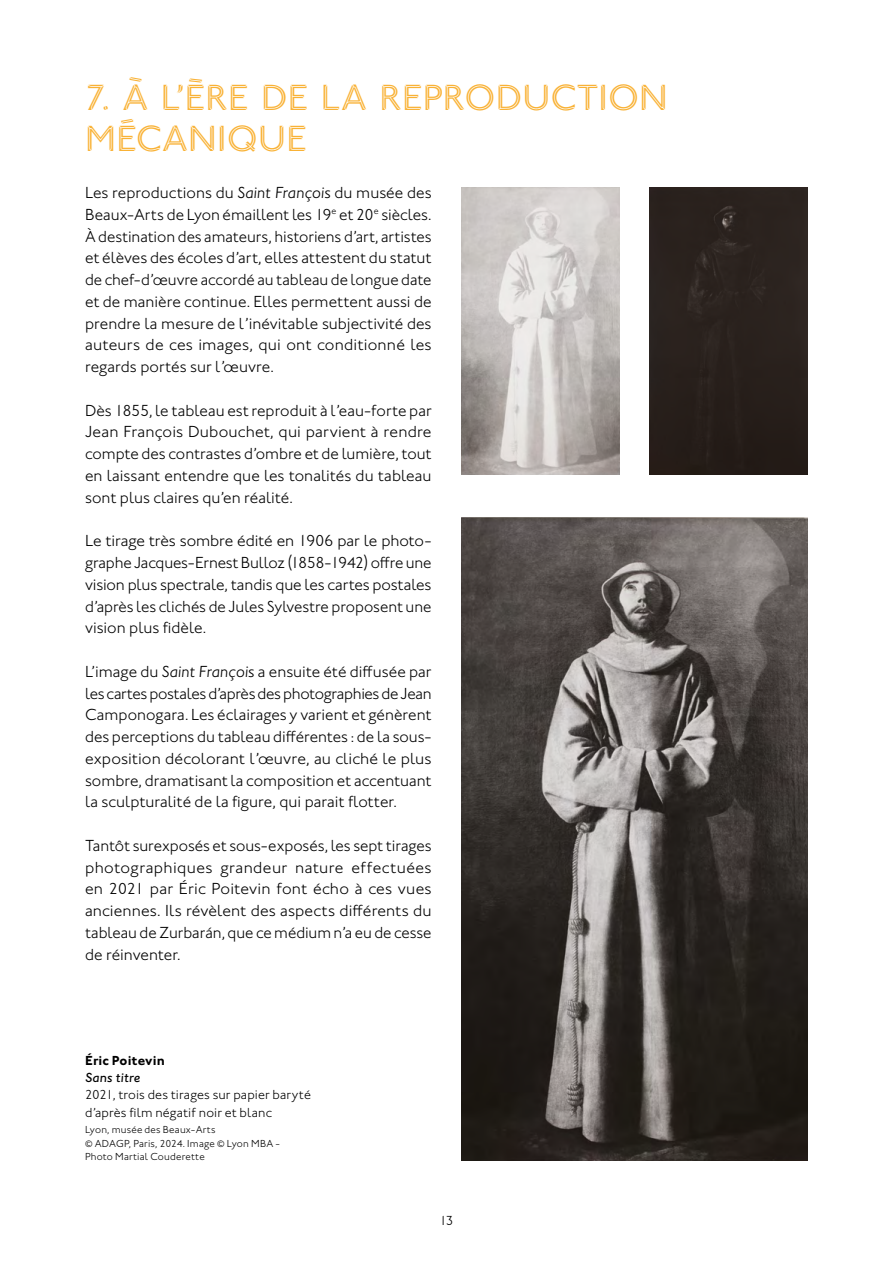
<style>
.page{position:relative;width:893px;height:1263px;background:#fff}
.page>*{position:absolute;margin:0;border:0;box-sizing:border-box;transform-origin:0 0}
.t1{font:37.5px/40.5px "Johnston ITC MBAL Medium";color:#f9b236}
.t2{font:300 16.5px/21.8px "Johnston ITC Pro";color:#000;text-align:justify}
.t3{font:300 13.5px/17.2px "Johnston ITC Pro";letter-spacing:.01em;color:#000}
.t4{font:700 13.5px "Johnston ITC Pro";letter-spacing:.01em;color:#000}
.t5{font:italic 500 13.5px "Johnston ITC Pro";letter-spacing:.015em;color:#000}
.t6{font:300 10.5px/13.5px "Johnston ITC Pro";letter-spacing:.02em;color:#000}
.s1{font-style:italic}
</style>
<div class="page">
<div style="left:649px;top:187px;width:159px;height:288px;background:#2a211d"></div>
<img style="left:461px;top:518px;width:347px;height:642px">
<img style="left:461px;top:187px;width:159px;height:288px">
<h1 class="t1" style="left:85px;top:78px;width:584px">7. À L’ÈRE DE LA REPRODUCTION<br>MÉCANIQUE</h1>
<p class="t2" style="left:85px;top:182px;width:348px">Les reproductions du <span class="s1">Saint François</span> du musée des Beaux-Arts de Lyon émaillent les 19<sup>e</sup> et 20<sup>e</sup> siècles.<br>À destination des amateurs, historiens d’art, artistes et élèves des écoles d’art, elles attestent du statut de chef-d’œuvre accordé au tableau de longue date et de manière continue. Elles permettent aussi de prendre la mesure de l’inévitable subjectivité des auteurs de ces images, qui ont conditionné les regards portés sur l’œuvre.</p>
<p class="t2" style="left:85px;top:399px;width:348px">Dès 1855, le tableau est reproduit à l’eau-forte par Jean François Dubouchet, qui parvient à rendre compte des contrastes d’ombre et de lumière, tout en laissant entendre que les tonalités du tableau sont plus claires qu’en réalité.</p>
<p class="t2" style="left:85px;top:530px;width:348px">Le tirage très sombre édité en 1906 par le photo&shy;graphe Jacques-Ernest Bulloz (1858-1942) offre une vision plus spectrale, tandis que les cartes postales d’après les clichés de Jules Sylvestre proposent une vision plus fidèle.</p>
<p class="t2" style="left:85px;top:660px;width:348px">L’image du <span class="s1">Saint François</span> a ensuite été diffusée par les cartes postales d’après des photographies de Jean Camponogara. Les éclairages y varient et génèrent des perceptions du tableau différentes : de la sous&shy;exposition décolorant l’œuvre, au cliché le plus sombre, dramatisant la composition et accentuant la sculpturalité de la figure, qui parait flotter.</p>
<p class="t2" style="left:85px;top:834px;width:348px">Tantôt surexposés et sous-exposés, les sept tirages photographiques grandeur nature effectuées en 2021 par Éric Poitevin font écho à ces vues anciennes. Ils révèlent des aspects différents du tableau de Zurbarán, que ce médium n’a eu de cesse de réinventer.</p>
<p class="t4" style="left:85px;top:1052px;width:81px">Éric Poitevin</p>
<p class="t5" style="left:85px;top:1070px;width:57px">Sans titre</p>
<p class="t3" style="left:85px;top:1086px;width:227px">2021, trois des tirages sur papier baryté d’après film négatif noir et blanc</p>
<p class="t6" style="left:85px;top:1123px;width:196px">Lyon, musée des Beaux-Arts<br>© ADAGP, Paris, 2024. Image © Lyon MBA -<br>Photo Martial Couderette</p>
<p class="t3" style="left:439px;top:1212px;width:16px">13</p>
</div>
